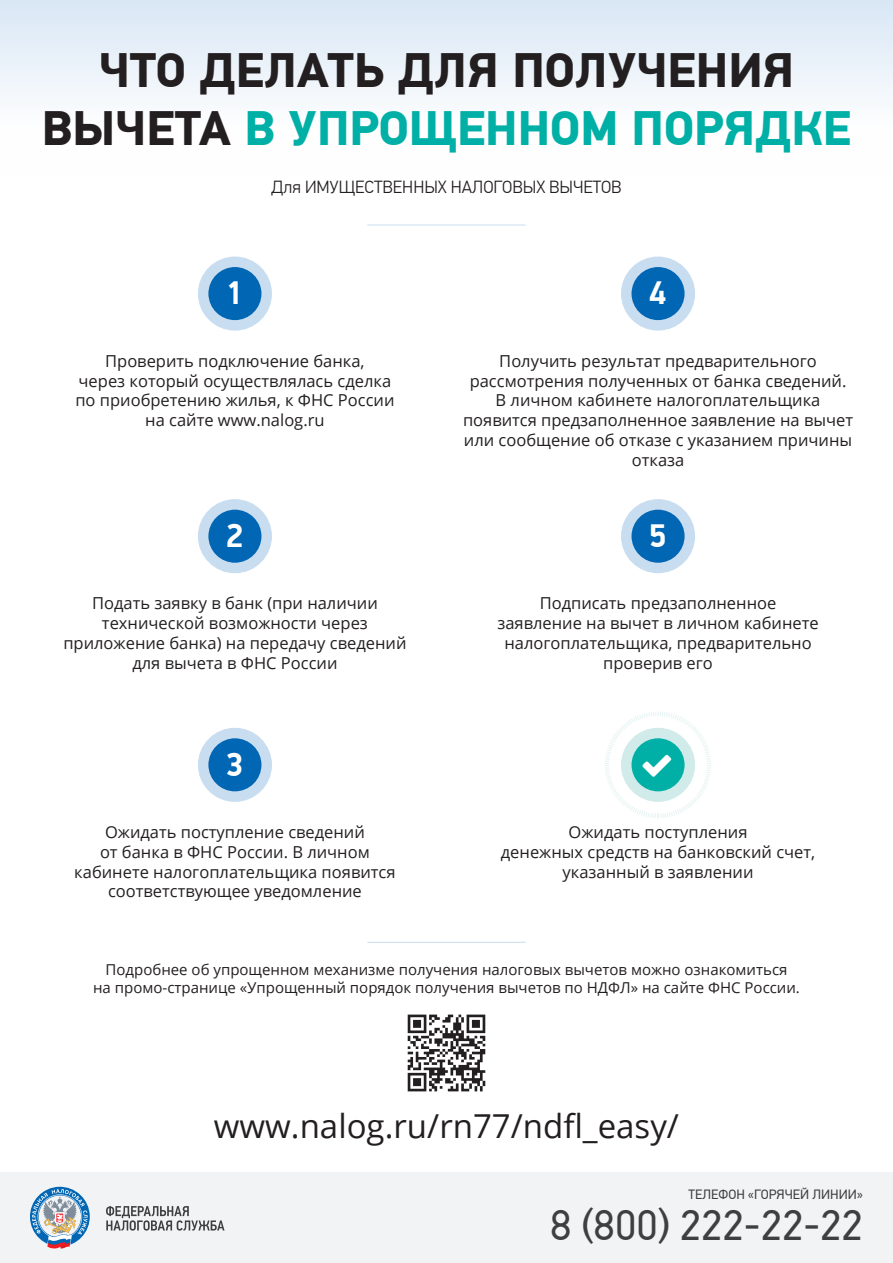
<style>
.page{position:relative;width:893px;height:1263px;background:#fff}
.page>*{position:absolute;margin:0;border:0;box-sizing:border-box;transform-origin:0 0}
.t1{font:700 48.15px/57.9px "PF Din Text Pro";color:#231f20;text-align:center}
.t2{font:42.75px "PF Din Text Pro";color:#3d403f}
.t3{font:33px "Open Sans";color:#231f20}
.t4{font:700 33px "PF Din Display Pro";color:#fff}
.t5{font:300 17.55px "PF Din Text Pro";color:#231f20}
.t6{font:16.5px/19.8px "Open Sans";color:#231f20;text-align:center}
.t7{font:15px/18px "Open Sans";color:#231f20;text-align:center}
.t8{font:13.5px "PF Din Text Pro";color:#3d403f}
.s1{color:#00afa5}
</style>
<div class="page">
<div style="left:0;top:0;width:893px;height:174px;background:linear-gradient(to bottom,#dbe8f5,#fff)"></div>
<div style="left:0;top:1173px;width:893px;height:90px;background:#f1f3f5"></div>
<svg style="left:106px;top:1206px;width:119px;height:25px"></svg>
<svg style="left:30px;top:1186px;width:60px;height:63px"></svg>
<img style="left:407px;top:1014px;width:79px;height:78px">
<hr style="left:367px;top:942px;width:159px;height:1px;background:#c9ddf1">
<hr style="left:367px;top:225px;width:159px;height:1px;background:#c9ddf1">
<svg style="left:203px;top:262px;width:64px;height:63px;background:#2078bc"></svg>
<div style="left:198px;top:257px;width:74px;height:74px;border:10px solid #c9ddf1;border-radius:50%"></div>
<svg style="left:203px;top:504px;width:64px;height:64px;background:#2179bd"></svg>
<div style="left:198px;top:499px;width:74px;height:74px;border:10px solid #c9ddf1;border-radius:50%"></div>
<svg style="left:626px;top:262px;width:64px;height:63px;background:#2078bc"></svg>
<div style="left:621px;top:257px;width:74px;height:74px;border:10px solid #c9ddf1;border-radius:50%"></div>
<svg style="left:203px;top:733px;width:64px;height:64px;background:#2179bd"></svg>
<div style="left:198px;top:728px;width:74px;height:74px;border:10px solid #c9ddf1;border-radius:50%"></div>
<svg style="left:626px;top:504px;width:64px;height:64px;background:#2179bd"></svg>
<div style="left:621px;top:499px;width:74px;height:74px;border:10px solid #c9ddf1;border-radius:50%"></div>
<svg style="left:605px;top:712px;width:106px;height:106px"></svg>
<h1 class="t1" style="left:42px;top:43px;width:811px">ЧТО ДЕЛАТЬ ДЛЯ ПОЛУЧЕНИЯ<br>ВЫЧЕТА <span class="s1">В УПРОЩЕННОМ ПОРЯДКЕ</span></h1>
<p class="t5" style="left:271px;top:177px;width:352px">Для ИМУЩЕСТВЕННЫХ НАЛОГОВЫХ ВЫЧЕТОВ</p>
<h3 class="t4" style="left:226px;top:273px;width:19px">1</h3>
<h3 class="t4" style="left:649px;top:273px;width:19px">4</h3>
<p class="t6" style="left:75px;top:350px;width:321px">Проверить подключение банка,<br>через который осуществлялась сделка по приобретению жилья, к ФНС России на сайте www.nalog.ru</p>
<h3 class="t4" style="left:226px;top:516px;width:19px">2</h3>
<p class="t6" style="left:63px;top:593px;width:345px">Подать заявку в банк (при наличии технической возможности через приложение банка) на передачу сведений для вычета в ФНС России</p>
<h3 class="t4" style="left:226px;top:744px;width:19px">3</h3>
<p class="t6" style="left:74px;top:822px;width:323px">Ожидать поступление сведений<br>от банка в ФНС России. В личном кабинете налогоплательщика появится соответствующее уведомление</p>
<p class="t6" style="left:463px;top:350px;width:392px">Получить результат предварительного рассмотрения полученных от банка сведений.<br>В личном кабинете налогоплательщика появится предзаполненное заявление на вычет или сообщение об отказе с указанием причины отказа</p>
<h3 class="t4" style="left:649px;top:516px;width:19px">5</h3>
<p class="t6" style="left:497px;top:593px;width:323px">Подписать предзаполненное заявление на вычет в личном кабинете налогоплательщика, предварительно проверив его</p>
<p class="t6" style="left:501px;top:822px;width:316px">Ожидать поступления<br>денежных средств на банковский счет, указанный в заявлении</p>
<p class="t7" style="left:93px;top:960px;width:708px">Подробнее об упрощенном механизме получения налоговых вычетов можно ознакомиться<br>на промо-странице «Упрощенный порядок получения вычетов по НДФЛ» на сайте ФНС России.</p>
<h3 class="t3" style="left:214px;top:1104px;width:467px">www.nalog.ru/rn77/ndfl_easy/</h3>
<p class="t8" style="left:689px;top:1186px;width:176px">ТЕЛЕФОН «ГОРЯЧЕЙ ЛИНИИ»</p>
<h2 class="t2" style="left:550px;top:1200px;width:314px">8 (800) 222-22-22</h2>
</div>
